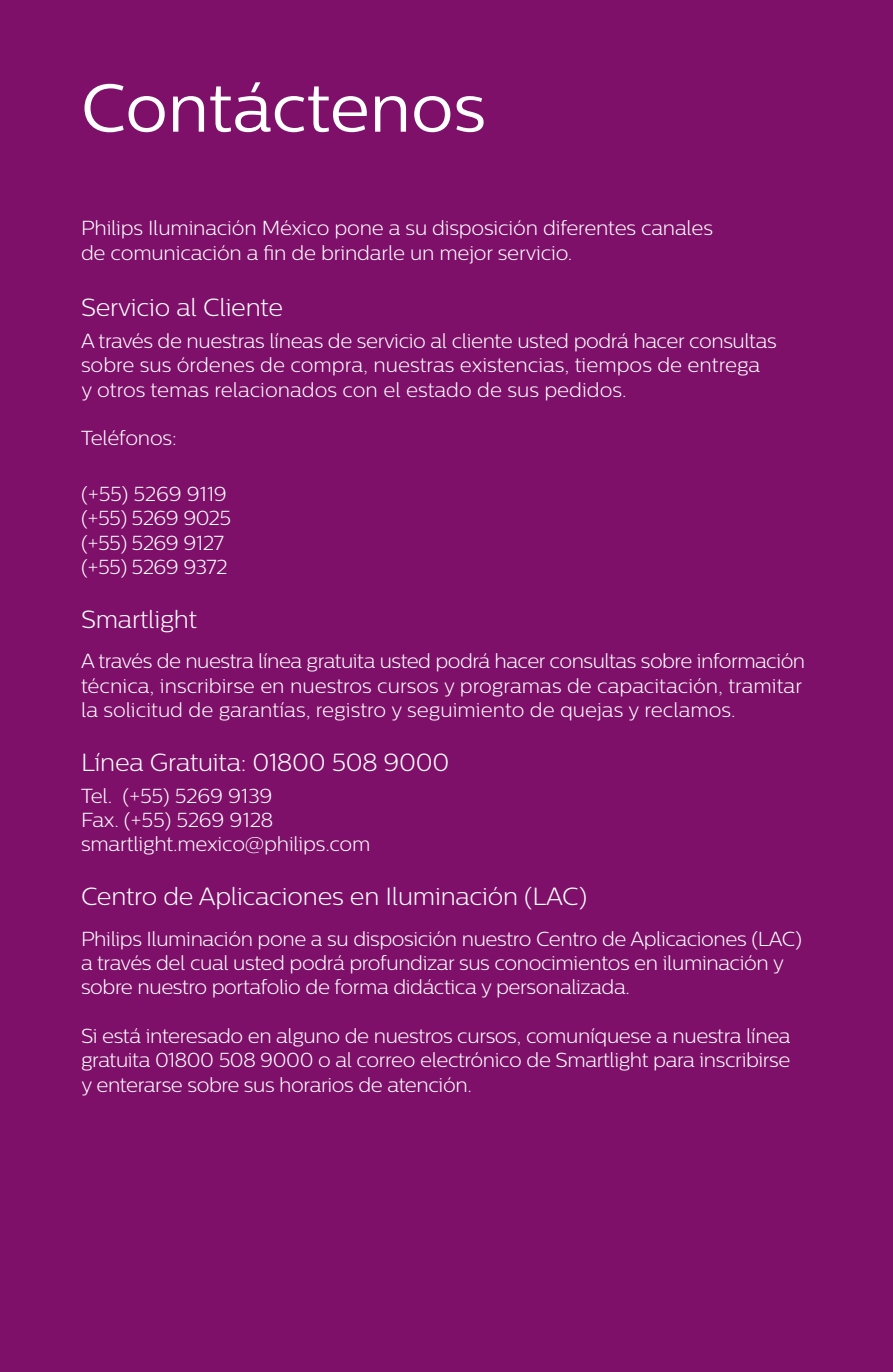
<style>
.page{position:relative;width:893px;height:1372px;background:#fff}
.page>*{position:absolute;margin:0;border:0;box-sizing:border-box;transform-origin:0 0}
.t1{font:67.5px "Centrale Sans";color:#fff}
.t2{font:300 24.75px "Centrale Sans";letter-spacing:-.01em;color:#fff}
.t3{font:300 20.25px/24.3px "Centrale Sans";letter-spacing:-.02em;color:#fff}
.t4{font:300 20.25px/24.3px "Centrale Sans";color:#fff}
</style>
<div class="page">
<div style="left:0;top:0;width:893px;height:1371px;background:#7e1069"></div>
<h1 class="t1" style="left:81px;top:69px;width:406px">Contáctenos</h1>
<p class="t3" style="left:81px;top:216px;width:633px">Philips Iluminación México pone a su disposición diferentes canales de comunicación a fin de brindarle un mejor servicio.</p>
<p class="t2" style="left:81px;top:294px;width:204px">Servicio al Cliente</p>
<p class="t4" style="left:81px;top:328px;width:697px">A través de nuestras líneas de servicio al cliente usted podrá hacer consultas sobre sus órdenes de compra, nuestras existencias, tiempos de entrega y otros temas relacionados con el estado de sus pedidos.</p>
<p class="t3" style="left:81px;top:425px;width:97px">Teléfonos:</p>
<p class="t3" style="left:81px;top:481px;width:152px">(+55) 5269 9119 (+55) 5269 9025 (+55) 5269 9127 (+55) 5269 9372</p>
<p class="t2" style="left:81px;top:605px;width:118px">Smartlight</p>
<p class="t4" style="left:81px;top:649px;width:726px">A través de nuestra línea gratuita usted podrá hacer consultas sobre información técnica, inscribirse en nuestros cursos y programas de capacitación, tramitar la solicitud de garantías, registro y seguimiento de quejas y reclamos.</p>
<p class="t2" style="left:81px;top:748px;width:370px">Línea Gratuita: 01800 508 9000</p>
<p class="t3" style="left:81px;top:783px;width:291px">Tel. (+55) 5269 9139<br>Fax. (+55) 5269 9128 smartlight.mexico@philips.com</p>
<p class="t2" style="left:81px;top:882px;width:508px">Centro de Aplicaciones en Iluminación (LAC)</p>
<p class="t3" style="left:81px;top:926px;width:723px">Philips Iluminación pone a su disposición nuestro Centro de Aplicaciones (LAC) a través del cual usted podrá profundizar sus conocimientos en iluminación y sobre nuestro portafolio de forma didáctica y personalizada.</p>
<p class="t3" style="left:81px;top:1023px;width:711px;text-align:justify">Si está interesado en alguno de nuestros cursos, comuníquese a nuestra línea gratuita 01800 508 9000 o al correo electrónico de Smartlight para inscribirse y enterarse sobre sus horarios de atención.</p>
</div>
